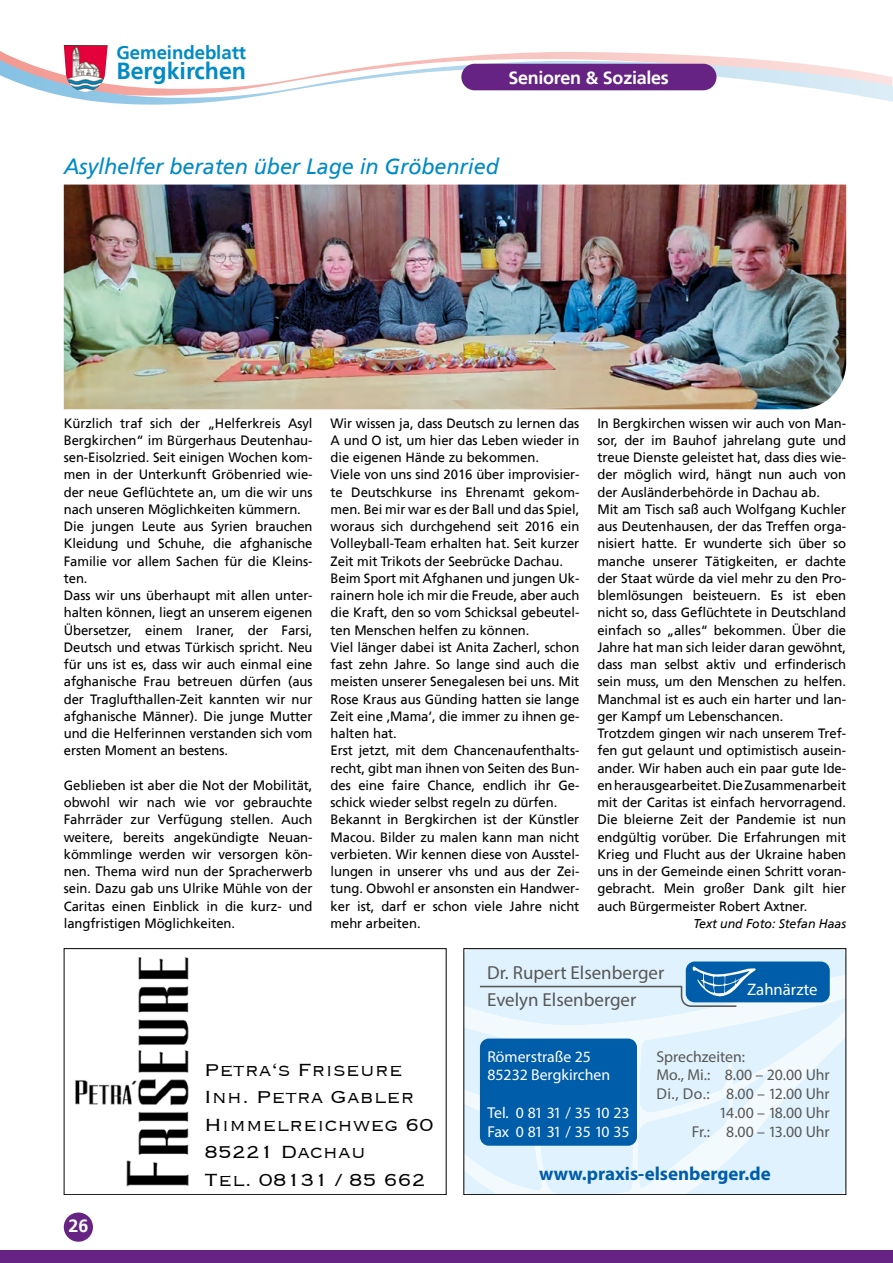
<style>
.page{position:relative;width:893px;height:1263px;background:#fff}
.page>*{position:absolute;margin:0;border:0;box-sizing:border-box;transform-origin:0 0}
.t1{font:700 23.25px "Frutiger";letter-spacing:-.005em;color:#008bc5}
.t2{font:300 22.8px/27.5px "Copperplate";color:#000}
._01_head_BK{font:italic 22.05px "Frutiger 56";letter-spacing:-.005em;color:#008bc5}
.t3{font:18.9px/26.8px "Myriad Pro";color:#575756}
.t4{font:700 18.9px "Myriad Pro";color:#005da9}
.t5{font:700 18.6px "Frutiger";letter-spacing:-.005em;color:#008bc5}
.t6{font:700 18px "Frutiger";letter-spacing:-.015em;color:#fff}
.t7{font:16.65px "Myriad Pro";color:#fff}
.t8{font:15.75px "Myriad Pro";color:#575756}
.t9{font:15.75px/18.9px "Myriad Pro";letter-spacing:-.055em;color:#fff}
.t10{font:15.75px/18.9px "Myriad Pro";color:#fff}
._03_grundtext_BK{font:13.5px/17.2px "Frutiger 55 Roman";letter-spacing:-.005em;color:#000;text-align:justify}
._03_Autor{font:italic 12.75px "Frutiger 56";letter-spacing:-.005em;color:#000}
</style>
<div class="page">
<svg style="left:0;top:53px;width:893px;height:52px"></svg>
<div style="left:461px;top:64px;width:255px;height:26px;background:#662383;border-radius:13px"></div>
<div style="left:0;top:1250px;width:893px;height:13px;background:#662383"></div>
<div style="left:64px;top:1212px;width:29px;height:30px;background:#662383;border-radius:50%"></div>
<img style="left:64px;top:45px;width:44px;height:47px">
<img style="left:64px;top:185px;width:782px;height:224px">
<div style="left:465px;top:950px;width:379px;height:25px;background:#e0f2fd"></div>
<svg style="left:465px;top:975px;width:379px;height:218px;fill:#e0f2fd"></svg>
<div style="left:463px;top:948px;width:383px;height:247px;border:1px solid #000"></div>
<div style="left:686px;top:961px;width:144px;height:41px;background:#005da9;border-radius:9px"></div>
<svg style="left:478px;top:966px;width:278px;height:42px"></svg>
<div style="left:480px;top:1038px;width:157px;height:108px;background:#005da9;border-radius:9px"></div>
<svg style="left:64px;top:948px;width:382px;height:247px"></svg>
<img style="left:72px;top:957px;width:119px;height:231px">
<h3 class="t5" style="left:117px;top:44px;width:131px">Gemeindeblatt</h3>
<h1 class="t1" style="left:117px;top:60px;width:131px">Bergkirchen</h1>
<h3 class="t6" style="left:508px;top:70px;width:162px">Senioren &amp; Soziales</h3>
<p class="_01_head_BK" style="left:64px;top:156px;width:437px">Asylhelfer beraten über Lage in Gröbenried</p>
<p class="_03_grundtext_BK" style="left:64px;top:415px;width:250px">Kürzlich traf sich der „Helferkreis Asyl Bergkirchen“ im Bürgerhaus Deutenhau&shy;sen-Eisolzried. Seit einigen Wochen kom&shy;men in der Unterkunft Gröbenried wie&shy;der neue Geflüchtete an, um die wir uns nach unseren Möglichkeiten kümmern.</p>
<p class="_03_grundtext_BK" style="left:64px;top:518px;width:250px">Die jungen Leute aus Syrien brauchen Kleidung und Schuhe, die afghanische Familie vor allem Sachen für die Kleins&shy;ten.</p>
<p class="_03_grundtext_BK" style="left:64px;top:587px;width:250px">Dass wir uns überhaupt mit allen unter&shy;halten können, liegt an unserem eigenen Übersetzer, einem Iraner, der Farsi, Deutsch und etwas Türkisch spricht. Neu für uns ist es, dass wir auch einmal eine afghanische Frau betreuen dürfen (aus der Traglufthallen-Zeit kannten wir nur afghanische Männer). Die junge Mutter und die Helferinnen verstanden sich vom ersten Moment an bestens.</p>
<p class="_03_grundtext_BK" style="left:64px;top:777px;width:250px">Geblieben ist aber die Not der Mobilität, obwohl wir nach wie vor gebrauchte Fahrräder zur Verfügung stellen. Auch weitere, bereits angekündigte Neuan&shy;kömmlinge werden wir versorgen kön&shy;nen. Thema wird nun der Spracherwerb sein. Dazu gab uns Ulrike Mühle von der Caritas einen Einblick in die kurz- und langfristigen Möglichkeiten.</p>
<p class="_03_grundtext_BK" style="left:331px;top:415px;width:250px">Wir wissen ja, dass Deutsch zu lernen das A und O ist, um hier das Leben wieder in die eigenen Hände zu bekommen.</p>
<p class="_03_grundtext_BK" style="left:331px;top:467px;width:250px">Viele von uns sind 2016 über improvisier&shy;te Deutschkurse ins Ehrenamt gekom&shy;men. Bei mir war es der Ball und das Spiel, woraus sich durchgehend seit 2016 ein Volleyball-Team erhalten hat. Seit kurzer Zeit mit Trikots der Seebrücke Dachau.</p>
<p class="_03_grundtext_BK" style="left:331px;top:570px;width:250px">Beim Sport mit Afghanen und jungen Uk&shy;rainern hole ich mir die Freude, aber auch die Kraft, den so vom Schicksal gebeutel&shy;ten Menschen helfen zu können.</p>
<p class="_03_grundtext_BK" style="left:331px;top:639px;width:250px">Viel länger dabei ist Anita Zacherl, schon fast zehn Jahre. So lange sind auch die meisten unserer Senegalesen bei uns. Mit Rose Kraus aus Günding hatten sie lange Zeit eine ‚Mama‘, die immer zu ihnen ge&shy;halten hat.</p>
<p class="_03_grundtext_BK" style="left:331px;top:743px;width:250px">Erst jetzt, mit dem Chancenaufenthalts&shy;recht, gibt man ihnen von Seiten des Bun&shy;des eine faire Chance, endlich ihr Ge&shy;schick wieder selbst regeln zu dürfen.</p>
<p class="_03_grundtext_BK" style="left:331px;top:812px;width:250px">Bekannt in Bergkirchen ist der Künstler Macou. Bilder zu malen kann man nicht verbieten. Wir kennen diese von Ausstel&shy;lungen in unserer vhs und aus der Zei&shy;tung. Obwohl er ansonsten ein Handwer&shy;ker ist, darf er schon viele Jahre nicht mehr arbeiten.</p>
<p class="_03_grundtext_BK" style="left:597px;top:415px;width:250px">In Bergkirchen wissen wir auch von Man&shy;sor, der im Bauhof jahrelang gute und treue Dienste geleistet hat, dass dies wie&shy;der möglich wird, hängt nun auch von der Ausländerbehörde in Dachau ab.</p>
<p class="_03_grundtext_BK" style="left:597px;top:501px;width:250px">Mit am Tisch saß auch Wolfgang Kuchler aus Deutenhausen, der das Treffen orga&shy;nisiert hatte. Er wunderte sich über so manche unserer Tätigkeiten, er dachte der Staat würde da viel mehr zu den Pro&shy;blemlösungen beisteuern. Es ist eben nicht so, dass Geflüchtete in Deutschland einfach so „alles“ bekommen. Über die Jahre hat man sich leider daran gewöhnt, dass man selbst aktiv und erfinderisch sein muss, um den Menschen zu helfen.<br>Manchmal ist es auch ein harter und lan&shy;ger Kampf um Lebenschancen.</p>
<p class="_03_grundtext_BK" style="left:597px;top:725px;width:250px">Trotzdem gingen wir nach unserem Tref&shy;fen gut gelaunt und optimistisch ausein&shy;ander. Wir haben auch ein paar gute Ide&shy;en herausgearbeitet. Die Zusammenarbeit mit der Caritas ist einfach hervorragend.<br>Die bleierne Zeit der Pandemie ist nun endgültig vorüber. Die Erfahrungen mit Krieg und Flucht aus der Ukraine haben uns in der Gemeinde einen Schritt voran&shy;gebracht. Mein großer Dank gilt hier auch Bürgermeister Robert Axtner.</p>
<p class="_03_Autor" style="left:693px;top:917px;width:154px">Text und Foto: Stefan Haas</p>
<p class="t3" style="left:487px;top:959px;width:179px">Dr. Rupert Elsenberger<br>Evelyn Elsenberger</p>
<p class="t7" style="left:747px;top:979px;width:72px">Zahnärzte</p>
<h3 class="t6" style="left:68px;top:1218px;width:22px">26</h3>
<p class="t2" style="left:204px;top:1055px;width:231px">Petra‘s Friseure<br>Inh. Petra Gabler<br>Himmelreichweg 60<br>85221 Dachau<br>Tel. 08131 / 85 662</p>
<p class="t10" style="left:487px;top:1046px;width:124px">Römerstraße 25<br>85232 Bergkirchen</p>
<p class="t9" style="left:487px;top:1103px;width:144px">Tel. 0 81 31 / 35 10 23<br>Fax 0 81 31 / 35 10 35</p>
<p class="t4" style="left:539px;top:1162px;width:233px">www.praxis-elsenberger.de</p>
<p class="t8" style="left:656px;top:1046px;width:90px">Sprechzeiten:</p>
<p class="t8" style="left:656px;top:1065px;width:175px">Mo., Mi.: 8.00 – 20.00 Uhr</p>
<p class="t8" style="left:656px;top:1084px;width:175px">Di., Do.: 8.00 – 12.00 Uhr</p>
<p class="t8" style="left:719px;top:1103px;width:112px">14.00 – 18.00 Uhr</p>
<p class="t8" style="left:692px;top:1122px;width:139px">Fr.: 8.00 – 13.00 Uhr</p>
</div>
